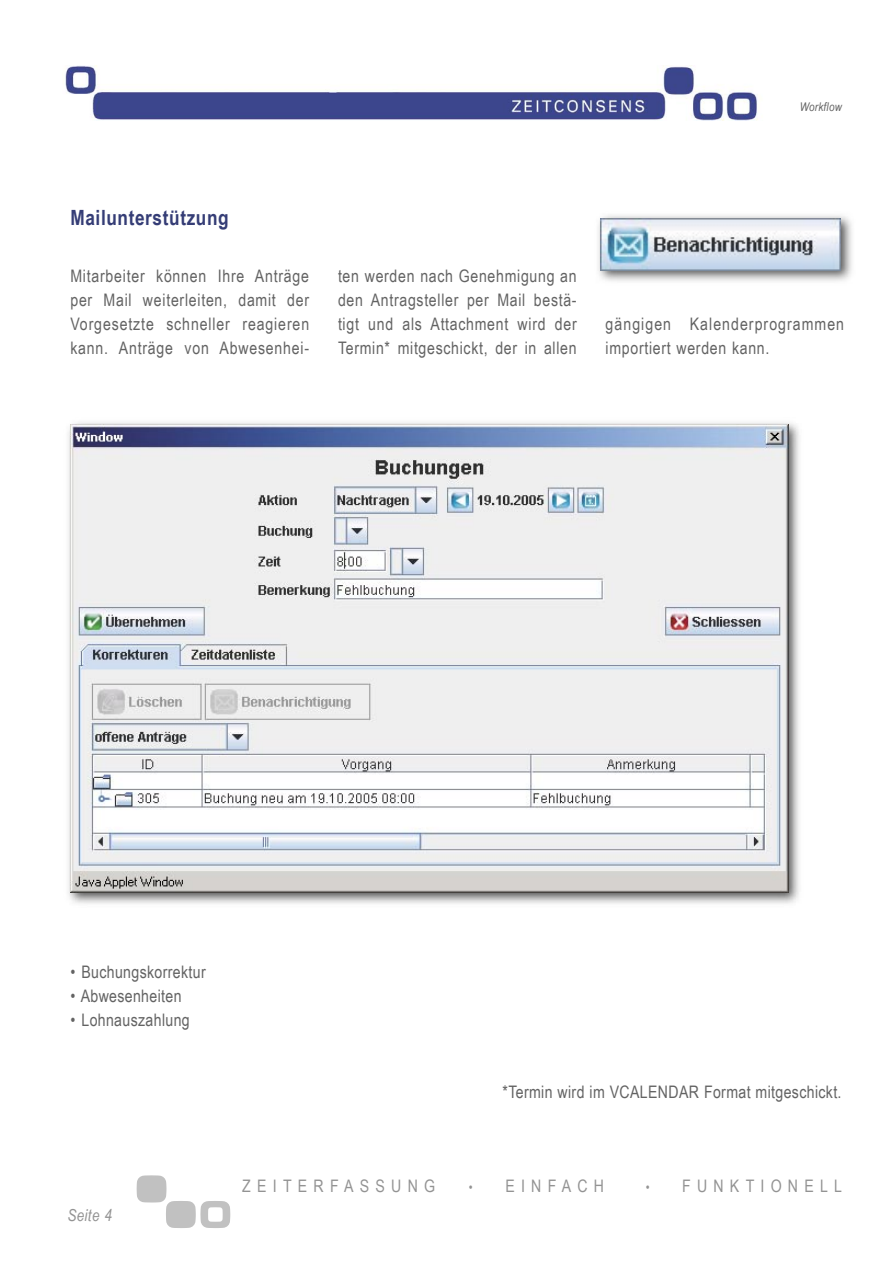
<style>
.page{position:relative;width:893px;height:1263px;background:#fff}
.page>*{position:absolute;margin:0;border:0;box-sizing:border-box;transform-origin:0 0}
.t1{font:700 21px "Arial Narrow";letter-spacing:.03em;color:#353d76}
.t2{font:17.25px/24px "Arial Narrow";letter-spacing:.04em;color:#636363;text-align:justify}
.t3{font:17.25px "Arial Narrow";letter-spacing:.02em;color:#636363}
.t4{font:17.25px/24px "Arial Narrow";letter-spacing:.06em;color:#636363}
.t5{font:17.25px "Arial Narrow";letter-spacing:.36em;color:#939393}
.t6{font:italic 16.5px "Arial Narrow";letter-spacing:.02em;color:#939393}
.t7{font:italic 12px "Arial Narrow";letter-spacing:.02em;color:#636363}
.s1{font-size:13.5px}
</style>
<div class="page">
<img style="left:65px;top:66px;width:693px;height:54px">
<svg style="left:137px;top:1175px;width:93px;height:53px"></svg>
<img style="left:68px;top:422px;width:731px;height:482px">
<img style="left:70px;top:424px;width:718px;height:469px">
<img style="left:598px;top:215px;width:254px;height:66px">
<img style="left:601px;top:218px;width:240px;height:53px">
<p class="t7" style="left:800px;top:99px;width:43px">Workflow</p>
<p class="t1" style="left:70px;top:201px;width:160px">Mailunterstützung</p>
<p class="t2" style="left:70px;top:263px;width:240px">Mitarbeiter können Ihre Anträge per Mail weiterleiten, damit der Vorgesetzte schneller reagieren kann. Anträge von Abwesenhei-</p>
<p class="t2" style="left:338px;top:263px;width:240px">ten werden nach Genehmigung an den Antragsteller per Mail bestä&shy;tigt und als Attachment wird der Termin* mitgeschickt, der in allen</p>
<p class="t4" style="left:606px;top:311px;width:240px">gängigen Kalenderprogrammen importiert werden kann.</p>
<p class="t3" style="left:70px;top:959px;width:137px">• Buchungskorrektur</p>
<p class="t3" style="left:70px;top:983px;width:113px">• Abwesenheiten</p>
<p class="t3" style="left:70px;top:1007px;width:121px">• Lohnauszahlung</p>
<p class="t3" style="left:503px;top:1079px;width:340px">*Termin wird im VCALENDAR Format mitgeschickt.</p>
<p class="t6" style="left:67px;top:1204px;width:46px">Seite 4</p>
<p class="t5" style="left:242px;top:1173px;width:194px">ZEITERFASSUNG</p>
<p class="t5" style="left:469px;top:1173px;width:137px"><span class="s1">•</span> EINFACH</p>
<p class="t5" style="left:646px;top:1173px;width:198px"><span class="s1">•</span> FUNKTIONELL</p>
</div>
